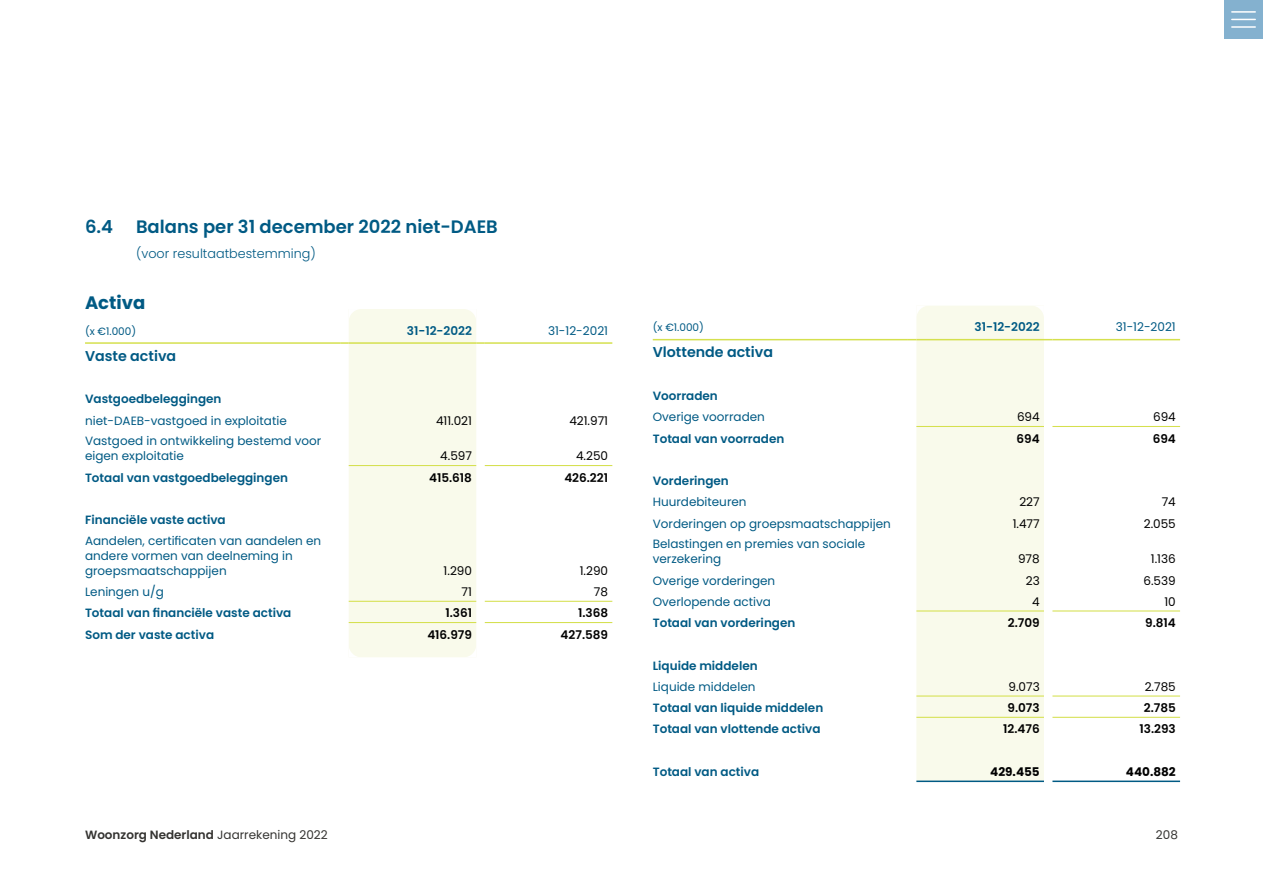
<style>
.page{position:relative;width:1263px;height:893px;background:#fff}
.page>*{position:absolute;margin:0;border:0;box-sizing:border-box;transform-origin:0 0}
.t1{font:600 18px "Poppins";color:#005a84}
.t2{font:700 18px "Poppins";color:#005a84}
.t3{font:600 14.25px "Poppins";color:#005a84}
.t4{font:300 12.75px "Poppins";color:#005a84}
.t5{font:12px/15px "Poppins";color:#005a84}
.t6{font:600 12px "Poppins";color:#005a84}
.t7{font:12px "Poppins";color:#000}
.t8{font:600 12px "Poppins";color:#000}
.t9{font:600 12px "Poppins";color:#343331}
.t10{font:700 12px "Poppins";color:#000}
.t11{font:12px "Poppins";color:#343331}
.t12{font:10.5px "Poppins";color:#005a84}
.s1{font-weight:400}
</style>
<div class="page">
<div style="left:1224px;top:0;width:39px;height:39px;background:#84b1cf"></div>
<hr style="left:1232px;top:11px;width:23px;height:2px;background:#fff">
<svg style="left:1232px;top:19px;width:23px;height:1px"></svg>
<hr style="left:1232px;top:26px;width:23px;height:2px;background:#fff">
<hr style="left:85px;top:342px;width:255px;height:2px;background:#d5e04e">
<hr style="left:485px;top:342px;width:127px;height:2px;background:#d5e04e">
<hr style="left:485px;top:465px;width:127px;height:1px;background:#d5e04e">
<hr style="left:485px;top:601px;width:127px;height:1px;background:#d5e04e">
<hr style="left:485px;top:622px;width:127px;height:1px;background:#d5e04e">
<svg style="left:340px;top:309px;width:145px;height:348px;background:#f9faeb"></svg>
<div style="left:916px;top:306px;width:128px;height:474px;background:#f9faeb"></div>
<hr style="left:653px;top:339px;width:255px;height:1px;background:#d5e04e">
<hr style="left:1052px;top:339px;width:128px;height:1px;background:#d5e04e">
<hr style="left:916px;top:339px;width:128px;height:1px;background:#d5e04e">
<svg style="left:916px;top:306px;width:13px;height:12px"></svg>
<svg style="left:1031px;top:306px;width:13px;height:12px"></svg>
<hr style="left:916px;top:426px;width:128px;height:1px;background:#d5e04e">
<hr style="left:1052px;top:426px;width:128px;height:1px;background:#d5e04e">
<hr style="left:916px;top:610px;width:128px;height:1px;background:#d5e04e">
<hr style="left:1052px;top:610px;width:128px;height:1px;background:#d5e04e">
<hr style="left:916px;top:695px;width:128px;height:2px;background:#d5e04e">
<hr style="left:1052px;top:695px;width:128px;height:2px;background:#d5e04e">
<hr style="left:916px;top:717px;width:128px;height:1px;background:#d5e04e">
<hr style="left:1052px;top:717px;width:128px;height:1px;background:#d5e04e">
<hr style="left:916px;top:780px;width:128px;height:2px;background:#005a84">
<hr style="left:1052px;top:780px;width:128px;height:2px;background:#005a84">
<h1 class="t1" style="left:85px;top:216px;width:30px">6.4</h1>
<h1 class="t1" style="left:136px;top:216px;width:363px">Balans per 31 december 2022 niet-DAEB</h1>
<p class="t4" style="left:136px;top:246px;width:181px">(voor resultaatbestemming)</p>
<h1 class="t2" style="left:85px;top:292px;width:62px">Activa</h1>
<p class="t12" style="left:85px;top:325px;width:53px">(x €1.000)</p>
<p class="t6" style="left:407px;top:323px;width:67px">31-12-2022</p>
<p class="t5" style="left:548px;top:323px;width:62px">31-12-2021</p>
<p class="t3" style="left:85px;top:348px;width:93px">Vaste activa</p>
<p class="t6" style="left:85px;top:392px;width:138px">Vastgoedbeleggingen</p>
<p class="t5" style="left:85px;top:413px;width:203px">niet-DAEB-vastgoed in exploitatie</p>
<p class="t7" style="left:436px;top:413px;width:38px">411.021</p>
<p class="t7" style="left:569px;top:413px;width:40px">421.971</p>
<p class="t5" style="left:85px;top:434px;width:238px">Vastgoed in ontwikkeling bestemd voor eigen exploitatie</p>
<p class="t7" style="left:440px;top:449px;width:33px">4.597</p>
<p class="t7" style="left:576px;top:449px;width:34px">4.250</p>
<p class="t6" style="left:85px;top:470px;width:204px">Totaal van vastgoedbeleggingen</p>
<p class="t8" style="left:429px;top:470px;width:44px">415.618</p>
<p class="t8" style="left:564px;top:470px;width:45px">426.221</p>
<p class="t6" style="left:85px;top:513px;width:142px">Financiële vaste activa</p>
<p class="t5" style="left:85px;top:533px;width:238px">Aandelen, certificaten van aandelen en andere vormen van deelneming in groepsmaatschappijen</p>
<p class="t7" style="left:444px;top:564px;width:30px">1.290</p>
<p class="t7" style="left:580px;top:564px;width:30px">1.290</p>
<p class="t5" style="left:85px;top:584px;width:80px">Leningen u/g</p>
<p class="t7" style="left:462px;top:585px;width:12px">71</p>
<p class="t7" style="left:594px;top:585px;width:16px">78</p>
<p class="t6" style="left:85px;top:606px;width:208px">Totaal van financiële vaste activa</p>
<p class="t8" style="left:445px;top:606px;width:28px">1.361</p>
<p class="t8" style="left:578px;top:606px;width:32px">1.368</p>
<p class="t6" style="left:85px;top:627px;width:131px">Som der vaste activa</p>
<p class="t8" style="left:427px;top:627px;width:46px">416.979</p>
<p class="t8" style="left:561px;top:627px;width:49px">427.589</p>
<p class="t12" style="left:653px;top:321px;width:53px">(x €1.000)</p>
<p class="t6" style="left:974px;top:320px;width:67px">31-12-2022</p>
<p class="t5" style="left:1116px;top:319px;width:62px">31-12-2021</p>
<p class="t3" style="left:653px;top:344px;width:122px">Vlottende activa</p>
<p class="t6" style="left:653px;top:389px;width:67px">Voorraden</p>
<p class="t5" style="left:653px;top:410px;width:114px">Overige voorraden</p>
<p class="t7" style="left:1017px;top:410px;width:24px">694</p>
<p class="t7" style="left:1153px;top:410px;width:24px">694</p>
<p class="t6" style="left:653px;top:431px;width:133px">Totaal van voorraden</p>
<p class="t8" style="left:1016px;top:431px;width:25px">694</p>
<p class="t8" style="left:1153px;top:431px;width:25px">694</p>
<p class="t6" style="left:653px;top:474px;width:78px">Vorderingen</p>
<p class="t5" style="left:653px;top:495px;width:95px">Huurdebiteuren</p>
<p class="t7" style="left:1019px;top:495px;width:22px">227</p>
<p class="t7" style="left:1162px;top:495px;width:16px">74</p>
<p class="t5" style="left:653px;top:516px;width:240px">Vorderingen op groepsmaatschappijen</p>
<p class="t7" style="left:1013px;top:516px;width:29px">1.477</p>
<p class="t7" style="left:1144px;top:516px;width:34px">2.055</p>
<p class="t5" style="left:653px;top:537px;width:214px">Belastingen en premies van sociale verzekering</p>
<p class="t7" style="left:1018px;top:552px;width:23px">978</p>
<p class="t7" style="left:1151px;top:552px;width:26px">1.136</p>
<p class="t5" style="left:653px;top:573px;width:124px">Overige vorderingen</p>
<p class="t7" style="left:1026px;top:573px;width:15px">23</p>
<p class="t7" style="left:1143px;top:573px;width:34px">6.539</p>
<p class="t5" style="left:653px;top:594px;width:120px">Overlopende activa</p>
<p class="t7" style="left:1032px;top:595px;width:9px">4</p>
<p class="t7" style="left:1164px;top:595px;width:13px">10</p>
<p class="t6" style="left:653px;top:616px;width:144px">Totaal van vorderingen</p>
<p class="t8" style="left:1008px;top:616px;width:33px">2.709</p>
<p class="t8" style="left:1145px;top:616px;width:32px">9.814</p>
<p class="t6" style="left:653px;top:658px;width:106px">Liquide middelen</p>
<p class="t5" style="left:653px;top:679px;width:104px">Liquide middelen</p>
<p class="t7" style="left:1008px;top:680px;width:33px">9.073</p>
<p class="t7" style="left:1145px;top:680px;width:33px">2.785</p>
<p class="t6" style="left:653px;top:701px;width:172px">Totaal van liquide middelen</p>
<p class="t8" style="left:1007px;top:701px;width:34px">9.073</p>
<p class="t8" style="left:1144px;top:701px;width:34px">2.785</p>
<p class="t6" style="left:653px;top:722px;width:169px">Totaal van vlottende activa</p>
<p class="t8" style="left:1003px;top:722px;width:38px">12.476</p>
<p class="t8" style="left:1139px;top:722px;width:38px">13.293</p>
<p class="t6" style="left:653px;top:765px;width:108px">Totaal van activa</p>
<p class="t10" style="left:990px;top:765px;width:51px">429.455</p>
<p class="t10" style="left:1126px;top:765px;width:51px">440.882</p>
<p class="t9" style="left:85px;top:828px;width:244px">Woonzorg Nederland <span class="s1">Jaarrekening 2022</span></p>
<p class="t11" style="left:1156px;top:828px;width:24px">208</p>
</div>
